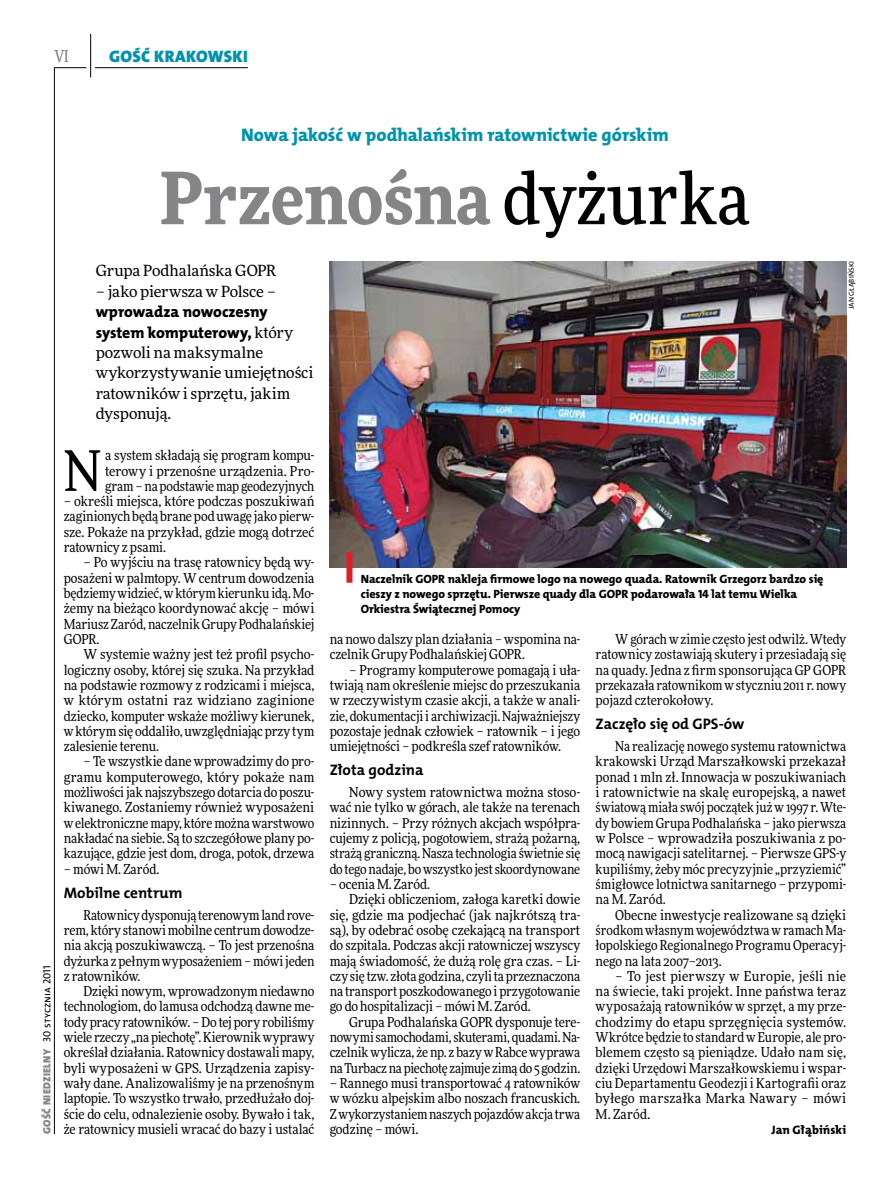
<style>
.page{position:relative;width:893px;height:1191px;background:#fff}
.page>*{position:absolute;margin:0;border:0;box-sizing:border-box;transform-origin:0 0}
.t1{font:900 72px "Freeday Narrow";color:#858486}
.t2{font:55.95px "Freeday Narrow News";color:#000}
.t3{font:18.3px "The Mix HP8 Ex Bld";letter-spacing:-.005em;color:#0093aa}
.t4{font:16.65px "The Mix HP9 Blk";letter-spacing:.02em;color:#0093aa}
.t5{font:500 16.5px "Freeday Narrow";color:#858486;scale:.9 1}
.t6{font:15.75px/20.4px "The Mix HP8 Ex Bld";letter-spacing:-.005em;color:#000}
.t7{font:15.45px/20.4px "Freeday News";letter-spacing:-.005em;color:#000}
.t8{font:15.3px "The Mix HP7 Bld";color:#000}
.t9{font:13.65px/15.3px "Freeday Narrow News";letter-spacing:-.005em;color:#000;text-align:justify}
.t10{font:12.3px "The Mix HP8 Ex Bld";letter-spacing:.005em;color:#000}
.t11{font:12px/15.3px "The Mix HP8 Ex Bld";letter-spacing:-.005em;color:#000}
.t12{font:10.5px "The Mix HP9 Blk";letter-spacing:.025em;color:#858486}
.t13{font:7.2px "The Mix HP5 Plain";color:#000}
.s1{font-family:"The Mix HP5 Plain";color:#000}
.s2{font-weight:500;color:#000}
.s3{font-family:"Freeday News";font-size:15.45px}
</style>
<div class="page">
<hr style="left:54px;top:67px;width:1px;height:1067px;background:#000">
<hr style="left:90px;top:34px;width:1px;height:43px;background:#000">
<hr style="left:54px;top:67px;width:32px;height:1px;background:#000">
<hr style="left:95px;top:67px;width:153px;height:1px;background:#000">
<img style="left:330px;top:261px;width:516px;height:306px">
<div style="left:346px;top:552px;width:6px;height:31px;background:#df1e2a"></div>
<p class="t5" style="left:54px;top:46px;width:17px">VI</p>
<p class="t4" style="left:109px;top:46px;width:140px">GOŚĆ KRAKOWSKI</p>
<p class="t12" style="left:40px;top:1134px;width:170px;rotate:-90deg">GOŚĆ NIEDZIELNY <span class="s1">30 stycznia 2011</span></p>
<h3 class="t3" style="left:241px;top:123px;width:429px">Nowa jakość w podhalańskim ratownictwie górskim</h3>
<h1 class="t1" style="left:160px;top:151px;width:591px">Przenośna <span class="s2">dyżurka</span></h1>
<p class="t7" style="left:96px;top:260px;width:182px">Grupa Podhalańska GOPR</p>
<p class="t7" style="left:96px;top:281px;width:182px">– jako pierwsza w Polsce –</p>
<p class="t6" style="left:96px;top:302px;width:199px">wprowadza nowoczesny system komputerowy, <span class="s3">który</span></p>
<p class="t7" style="left:96px;top:342px;width:219px">pozwoli na maksymalne wykorzystywanie umiejętności ratowników i sprzętu, jakim dysponują.</p>
<h2 class="t2" style="left:64px;top:436px;width:39px">N</h2>
<p class="t9" style="left:105px;top:447px;width:211px">a system składają się program kompu&shy;terowy i przenośne urządzenia. Pro&shy;gram – na podstawie map geodezyjnych</p>
<p class="t9" style="left:64px;top:493px;width:252px">– określi miejsca, które podczas poszukiwań zaginionych będą brane pod uwagę jako pierw&shy;sze. Pokaże na przykład, gdzie mogą dotrzeć ratownicy z psami.</p>
<p class="t9" style="left:64px;top:555px;width:252px;text-indent:20px">– Po wyjściu na trasę ratownicy będą wy&shy;posażeni w palmtopy. W centrum dowodzenia będziemy widzieć, w którym kierunku idą. Mo&shy;żemy na bieżąco koordynować akcję – mówi Mariusz Zaród, naczelnik Grupy Podhalańskiej GOPR.</p>
<p class="t9" style="left:64px;top:646px;width:252px;text-indent:20px">W systemie ważny jest też profil psycho&shy;logiczny osoby, której się szuka. Na przykład na podstawie rozmowy z rodzicami i miejsca, w którym ostatni raz widziano zaginione dziecko, komputer wskaże możliwy kierunek, w którym się oddaliło, uwzględniając przy tym zalesienie terenu.</p>
<p class="t9" style="left:64px;top:754px;width:252px;text-indent:20px">– Te wszystkie dane wprowadzimy do pro&shy;gramu komputerowego, który pokaże nam możliwości jak najszybszego dotarcia do poszu&shy;kiwanego. Zostaniemy również wyposażeni w elektroniczne mapy, które można warstwowo nakładać na siebie. Są to szczegółowe plany po&shy;kazujące, gdzie jest dom, droga, potok, drzewa</p>
<p class="t9" style="left:64px;top:861px;width:97px">– mówi M. Zaród.</p>
<p class="t8" style="left:64px;top:882px;width:120px">Mobilne centrum</p>
<p class="t9" style="left:64px;top:907px;width:252px;text-indent:20px">Ratownicy dysponują terenowym land rove&shy;rem, który stanowi mobilne centrum dowodze&shy;nia akcją poszukiwawczą. – To jest przenośna dyżurka z pełnym wyposażeniem – mówi jeden z ratowników.</p>
<p class="t9" style="left:64px;top:983px;width:252px;text-indent:20px">Dzięki nowym, wprowadzonym niedawno technologiom, do lamusa odchodzą dawne me&shy;tody pracy ratowników. – Do tej pory robiliśmy wiele rzeczy „na piechotę”. Kierownik wyprawy określał działania. Ratownicy dostawali mapy, byli wyposażeni w GPS. Urządzenia zapisy&shy;wały dane. Analizowaliśmy je na przenośnym laptopie. To wszystko trwało, przedłużało doj&shy;ście do celu, odnalezienie osoby. Bywało i tak, że ratownicy musieli wracać do bazy i ustalać</p>
<p class="t13" style="left:847px;top:309px;width:50px;rotate:-90deg">Jan Głąbiński</p>
<p class="t11" style="left:361px;top:571px;width:464px">Naczelnik GOPR nakleja firmowe logo na nowego quada. Ratownik Grzegorz bardzo się cieszy z nowego sprzętu. Pierwsze quady dla GOPR podarowała 14 lat temu Wielka<br>Orkiestra Świątecznej Pomocy</p>
<p class="t9" style="left:330px;top:631px;width:252px">na nowo dalszy plan działania – wspomina na&shy;czelnik Grupy Podhalańskiej GOPR.</p>
<p class="t9" style="left:330px;top:662px;width:252px;text-indent:20px">– Programy komputerowe pomagają i uła&shy;twiają nam określenie miejsc do przeszukania w rzeczywistym czasie akcji, a także w anali&shy;zie, dokumentacji i archiwizacji. Najważniejszy pozostaje jednak człowiek – ratownik – i jego umiejętności – podkreśla szef ratowników.</p>
<p class="t8" style="left:330px;top:760px;width:95px">Złota godzina</p>
<p class="t9" style="left:330px;top:784px;width:252px;text-indent:20px">Nowy system ratownictwa można stoso&shy;wać nie tylko w górach, ale także na terenach nizinnych. – Przy różnych akcjach współpra&shy;cujemy z policją, pogotowiem, strażą pożarną, strażą graniczną. Nasza technologia świetnie się do tego nadaje, bo wszystko jest skoordynowane</p>
<p class="t9" style="left:330px;top:876px;width:102px">– ocenia M. Zaród.</p>
<p class="t9" style="left:349px;top:891px;width:232px">Dzięki obliczeniom, załoga karetki dowie</p>
<p class="t9" style="left:330px;top:907px;width:252px">się, gdzie ma podjechać (jak najkrótszą tra-</p>
<p class="t9" style="left:330px;top:922px;width:252px">są), by odebrać osobę czekającą na transport</p>
<p class="t9" style="left:330px;top:937px;width:252px">do szpitala. Podczas akcji ratowniczej wszyscy</p>
<p class="t9" style="left:330px;top:953px;width:252px">mają świadomość, że dużą rolę gra czas. – Li-</p>
<p class="t9" style="left:330px;top:968px;width:252px">czy się tzw. złota godzina, czyli ta przeznaczona</p>
<p class="t9" style="left:330px;top:983px;width:252px">na transport poszkodowanego i przygotowanie</p>
<p class="t9" style="left:330px;top:998px;width:202px">go do hospitalizacji – mówi M. Zaród.</p>
<p class="t9" style="left:349px;top:1014px;width:233px">Grupa Podhalańska GOPR dysponuje tere-</p>
<p class="t9" style="left:330px;top:1029px;width:252px">nowymi samochodami, skuterami, quadami. Na-</p>
<p class="t9" style="left:330px;top:1044px;width:252px">czelnik wylicza, że np. z bazy w Rabce wyprawa</p>
<p class="t9" style="left:330px;top:1060px;width:252px">na Turbacz na piechotę zajmuje zimą do 5 godzin.</p>
<p class="t9" style="left:330px;top:1075px;width:252px">– Rannego musi transportować 4 ratowników w wózku alpejskim albo noszach francuskich.<br>Z wykorzystaniem naszych pojazdów akcja trwa godzinę – mówi.</p>
<p class="t9" style="left:596px;top:631px;width:252px;text-indent:20px">W górach w zimie często jest odwilż. Wtedy ratownicy zostawiają skutery i przesiadają się na quady. Jedna z firm sponsorująca GP GOPR przekazała ratownikom w styczniu 2011 r. nowy pojazd czterokołowy.</p>
<p class="t8" style="left:596px;top:714px;width:150px">Zaczęło się od GPS-ów</p>
<p class="t9" style="left:596px;top:738px;width:252px;text-indent:20px">Na realizację nowego systemu ratownictwa krakowski Urząd Marszałkowski przekazał ponad 1 mln zł. Innowacja w poszukiwaniach i ratownictwie na skalę europejską, a nawet światową miała swój początek już w 1997 r. Wte&shy;dy bowiem Grupa Podhalańska – jako pierwsza w Polsce – wprowadziła poszukiwania z po&shy;mocą nawigacji satelitarnej. – Pierwsze GPS-y kupiliśmy, żeby móc precyzyjnie „przyziemić” śmigłowce lotnictwa sanitarnego – przypomi&shy;na M. Zaród.</p>
<p class="t9" style="left:596px;top:907px;width:252px;text-indent:20px">Obecne inwestycje realizowane są dzięki środkom własnym województwa w ramach Ma&shy;łopolskiego Regionalnego Programu Operacyj&shy;nego na lata 2007–2013.</p>
<p class="t9" style="left:596px;top:968px;width:252px;text-indent:20px">– To jest pierwszy w Europie, jeśli nie na świecie, taki projekt. Inne państwa teraz wyposażają ratowników w sprzęt, a my prze&shy;chodzimy do etapu sprzęgnięcia systemów.<br>Wkrótce będzie to standard w Europie, ale pro&shy;blemem często są pieniądze. Udało nam się, dzięki Urzędowi Marszałkowskiemu i wspar&shy;ciu Departamentu Geodezji i Kartografii oraz byłego marszałka Marka Nawary – mówi M. Zaród.</p>
<p class="t10" style="left:771px;top:1122px;width:76px">Jan Głąbiński</p>
</div>
